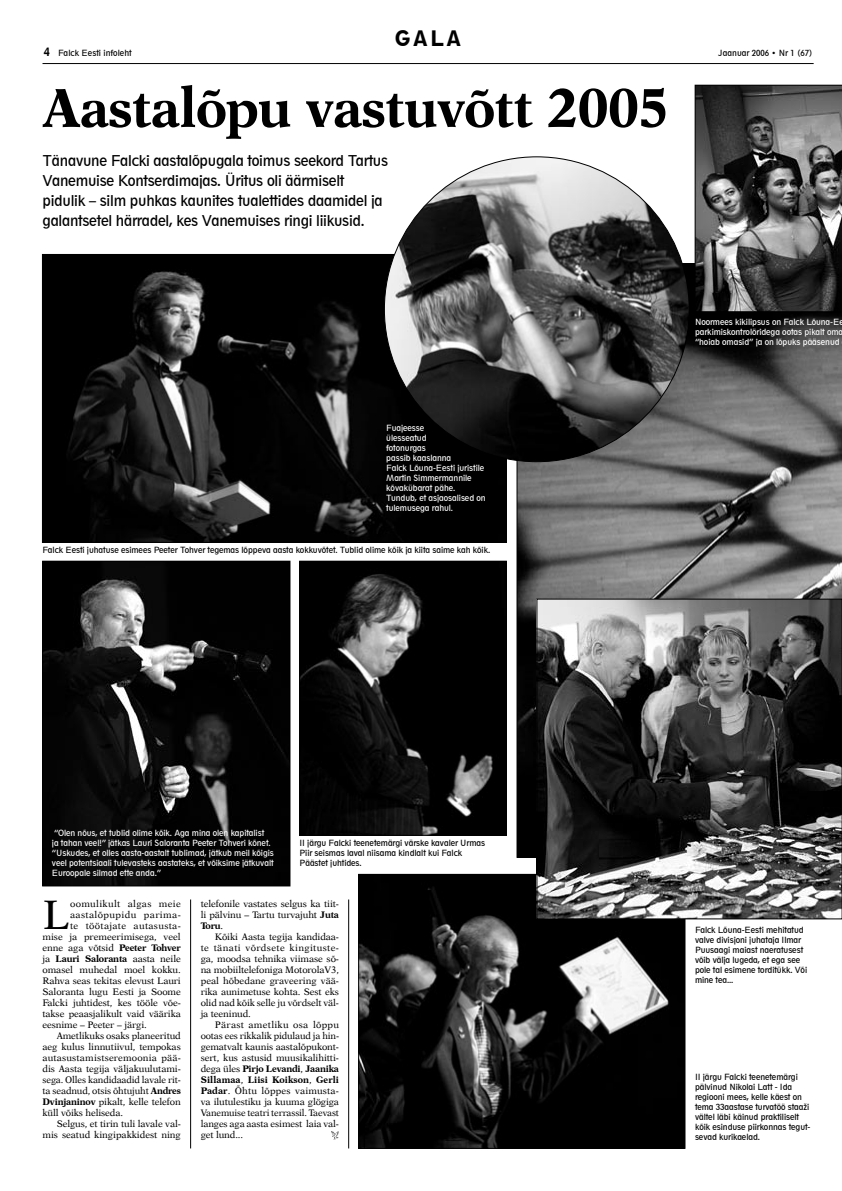
<style>
.page{position:relative;width:842px;height:1191px;background:#fff}
.page>*{position:absolute;margin:0;border:0;box-sizing:border-box;transform-origin:0 0}
.Falck_pealkiri{font:55px "Dutch 823 BT Bold B";letter-spacing:-.015em;color:#000}
.jutu-algus-st{font:41.4px "Dutch 823 BT Roman B";color:#000}
.foto{font:800 condensed 20px "Geometric 212 BT";color:#000}
.Falck_lead{font:condensed 14px/20px "Geometric 212 BT";letter-spacing:-.02em;color:#000}
.jutt{font:9.5px/11px "Dutch 823 BT Roman B";letter-spacing:-.015em;color:#000;text-align:justify}
.jutu-algus-st-2{font:9.5px "Dutch 823 BT Roman B";letter-spacing:-.015em;color:#000}
.jutu-algus-st-3{font:9.5px "Dutch 823 BT Roman B";letter-spacing:.03em;color:#000}
.jutu-algus-st-4{font:9.5px "Dutch 823 BT Bold B";letter-spacing:-.015em;color:#000}
.jutu-algus-st-5{font:9.5px "Dutch 823 BT Roman B";letter-spacing:.035em;color:#000}
.foto-2{font:condensed 8px/10px "Geometric 212 BT";letter-spacing:-.01em;color:#000}
.foto-3{font:condensed 8px/10px "Geometric 212 BT";letter-spacing:-.01em;color:#fff}
.s1{font-weight:800;font-size:11px}
.s2{font-family:"Dutch 823 BT Bold B"}
.s3{font-family:"Dutch 823 BT Roman B"}
</style>
<div class="page">
<hr style="left:43px;top:63px;width:771px;height:1px;background:#000">
<img style="left:45px;top:563px;width:243px;height:321px">
<div style="left:43px;top:561px;width:247px;height:325px;border:1px solid #000"></div>
<img style="left:44px;top:256px;width:460px;height:284px">
<img style="left:301px;top:563px;width:203px;height:270px">
<div style="left:299px;top:561px;width:207px;height:274px;border:1px solid #000"></div>
<img style="left:360px;top:876px;width:323px;height:270px">
<div style="left:358px;top:874px;width:327px;height:274px;border:1px solid #000"></div>
<svg style="left:517px;top:264px;width:325px;height:593px;background:#616161"></svg>
<svg style="left:695px;top:85px;width:147px;height:227px;background:#575757"></svg>
<img style="left:384px;top:157px;width:305px;height:305px;border-radius:50%">
<hr style="left:190px;top:899px;width:1px;height:249px;background:#000">
<hr style="left:348px;top:899px;width:1px;height:249px;background:#000">
<svg style="left:331px;top:1131px;width:8px;height:8px"></svg>
<img style="left:539px;top:601px;width:301px;height:316px">
<div style="left:537px;top:599px;width:305px;height:320px;border:1px solid #000"></div>
<p class="foto" style="left:395px;top:25px;width:68px">GALA</p>
<p class="foto-2" style="left:44px;top:48px;width:89px"><span class="s1">4</span> Falck Eesti infoleht</p>
<p class="foto-2" style="left:718px;top:48px;width:96px">Jaanuar 2006 • Nr 1 (67)</p>
<p class="Falck_pealkiri" style="left:43px;top:74px;width:628px">Aastalõpu vastuvõtt 2005</p>
<p class="Falck_lead" style="left:43px;top:150px;width:347px">Tänavune Falcki aastalõpugala toimus seekord Tartus Vanemuise Kontserdimajas. Üritus oli äärmiselt pidulik – silm puhkas kaunites tualettides daamidel ja galantsetel härradel, kes Vanemuises ringi liikusid.</p>
<p class="foto-3" style="left:386px;top:423px;width:101px">Fuajeesse<br>ülesseatud<br>fotonurgas<br>passib kaaslanna<br>Falck Lõuna-Eesti juristile<br>Martin Simmermannile kõvakübarat pähe.<br>Tundub, et asjaosalised on tulemusega rahul.</p>
<p class="foto-2" style="left:43px;top:545px;width:449px">Falck Eesti juhatuse esimees Peeter Tohver tegemas lõppeva aasta kokkuvõtet. Tublid olime kõik ja kiita saime kah kõik.</p>
<p class="foto-3" style="left:52px;top:828px;width:224px">“Olen nõus, et tublid olime kõik. Aga mina olen kapitalist<br>ja tahan veel!” jätkas Lauri Saloranta Peeter Tohveri kõnet. “Uskudes, et olles aasta-aastalt tublimad, jätkub meil kõigis veel potentsiaali tulevasteks aastateks, et võiksime jätkuvalt Euroopale silmad ette anda.”</p>
<p class="foto-2" style="left:299px;top:837px;width:187px">II järgu Falcki teenetemärgi värske kavaler Urmas<br>Piir seismas laval niisama kindlalt kui Falck<br>Päästet juhtides.</p>
<p class="jutu-algus-st" style="left:43px;top:889px;width:29px">L</p>
<p class="jutu-algus-st-3" style="left:70px;top:897px;width:112px">oomulikult algas meie</p>
<p class="jutu-algus-st-5" style="left:70px;top:908px;width:112px">aastalõpupidu parima-</p>
<p class="jutu-algus-st-3" style="left:70px;top:919px;width:112px">te töötajate autasusta-</p>
<p class="jutu-algus-st-2" style="left:43px;top:930px;width:140px">mise ja premeerimisega, veel</p>
<p class="jutu-algus-st-2" style="left:43px;top:941px;width:140px">enne aga võtsid <span class="s2">Peeter Tohver</span></p>
<p class="jutu-algus-st-4" style="left:43px;top:952px;width:140px"><span class="s3">ja</span> Lauri Saloranta <span class="s3">aasta neile</span></p>
<p class="jutu-algus-st-2" style="left:43px;top:963px;width:140px">omasel muhedal moel kokku.</p>
<p class="jutu-algus-st-2" style="left:43px;top:974px;width:140px">Rahva seas tekitas elevust Lauri</p>
<p class="jutu-algus-st-2" style="left:43px;top:985px;width:140px">Saloranta lugu Eesti ja Soome</p>
<p class="jutu-algus-st-2" style="left:43px;top:996px;width:140px">Falcki juhtidest, kes tööle võe-</p>
<p class="jutu-algus-st-2" style="left:43px;top:1007px;width:140px">takse peaasjalikult vaid väärika</p>
<p class="jutu-algus-st-2" style="left:43px;top:1018px;width:106px">eesnime – Peeter – järgi.</p>
<p class="jutt" style="left:43px;top:1029px;width:140px;text-indent:14px">Ametlikuks osaks planeeritud aeg kulus linnutiivul, tempokas autasustamistseremoonia pää&shy;dis Aasta tegija väljakuulutami&shy;sega. Olles kandidaadid lavale rit&shy;ta seadnud, otsis õhtujuht <span class="s2">Andres Dvinjaninov</span> pikalt, kelle telefon küll võiks heliseda.</p>
<p class="jutt" style="left:43px;top:1117px;width:140px;text-align:right">Selgus, et tirin tuli lavale val&shy;mis seatud kingipakkidest ning</p>
<p class="jutt" style="left:201px;top:897px;width:140px">telefonile vastates selgus ka tiit&shy;li pälvinu – Tartu turvajuht <span class="s2">Juta Toru</span>.</p>
<p class="jutt" style="left:201px;top:930px;width:140px;text-indent:14px">Kõiki Aasta tegija kandidaa&shy;te tänati võrdsete kingituste&shy;ga, moodsa tehnika viimase sõ&shy;na mobiiltelefoniga MotorolaV3, peal hõbedane graveering vää&shy;rika aunimetuse kohta. Sest eks olid nad kõik selle ju võrdselt väl&shy;ja teeninud.</p>
<p class="jutt" style="left:201px;top:1018px;width:140px;text-indent:14px">Pärast ametliku osa lõppu ootas ees rikkalik pidulaud ja hin&shy;gematvalt kaunis aastalõpukont&shy;sert, kus astusid muusikalihitti&shy;dega üles <span class="s2">Pirjo Levandi</span>, <span class="s2">Jaanika Sillamaa</span>, <span class="s2">Liisi Koikson</span>, <span class="s2">Gerli Padar</span>. Õhtu lõppes vaimusta&shy;va ilutulestiku ja kuuma glögiga Vanemuise teatri terrassil. Taevast langes aga aasta esimest laia val&shy;get lund...</p>
<p class="foto-3" style="left:695px;top:317px;width:150px;text-align:justify">Noormees kikilipsus on Falck Lõuna-Ee parkimiskontrolöridega ootas pikalt oma “hoiab omasid” ja on lõpuks pääsenud</p>
<p class="foto-2" style="left:695px;top:925px;width:114px">Falck Lõuna-Eesti mehitatud valve divisjoni juhataja Ilmar<br>Puusaagi maiast naeratusest võib välja lugeda, et ega see pole tal esimene torditükk. Või mine tea...</p>
<p class="foto-2" style="left:695px;top:1071px;width:117px">II järgu Falcki teenetemärgi pälvinud Nikolai Latt - Ida regiooni mees, kelle käest on tema 33aastase turvatöö staaži vältel läbi käinud praktiliselt kõik esinduse piirkonnas tegut&shy;sevad kurikaelad.</p>
</div>
